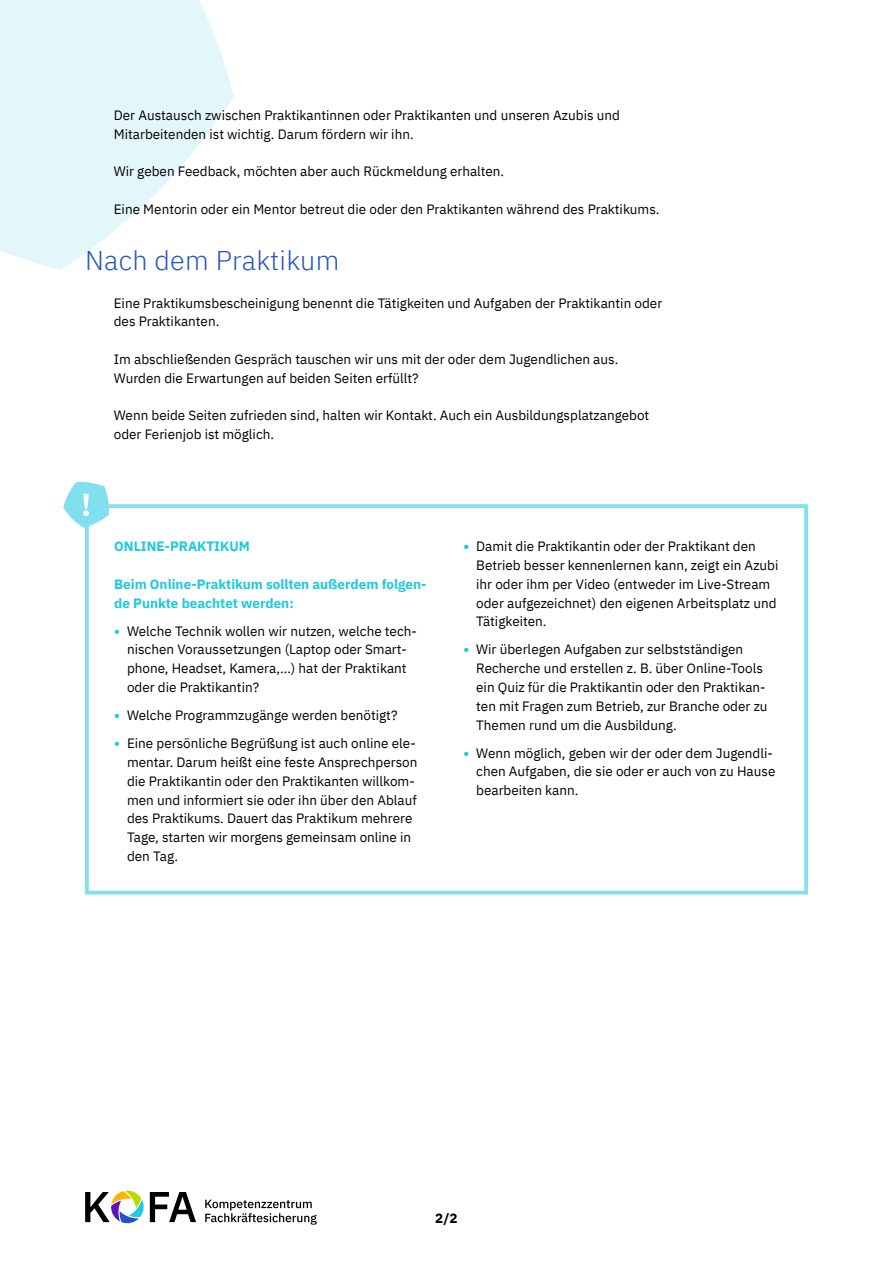
<style>
.page{position:relative;width:893px;height:1263px;background:#fff}
.page>*{position:absolute;margin:0;border:0;box-sizing:border-box;transform-origin:0 0}
.t1{font:300 27px "IBM Plex Sans";letter-spacing:.01em;color:#2454c2}
.t2{font:13.5px/18.8px "IBM Plex Sans";color:#000}
.t3{font:700 13.5px/18.8px "IBM Plex Sans";color:#1fc9de}
.t4{font:700 13.5px "IBM Plex Sans";color:#000}
.s1{font-weight:700;color:#1fc9de}
</style>
<div class="page">
<svg style="left:0;top:0;width:234px;height:270px;fill:#e3f7fa"></svg>
<svg style="left:85px;top:1190px;width:111px;height:34px"></svg>
<svg style="left:205px;top:1200px;width:112px;height:25px"></svg>
<div style="left:85px;top:504px;width:723px;height:390px;border:4px solid #80e0ed"></div>
<svg style="left:63px;top:482px;width:46px;height:46px"></svg>
<p class="t2" style="left:114px;top:105px;width:508px">Der Austausch zwischen Praktikantinnen oder Praktikanten und unseren Azubis und<br>Mitarbeitenden ist wichtig. Darum fördern wir ihn.</p>
<p class="t2" style="left:114px;top:161px;width:392px">Wir geben Feedback, möchten aber auch Rückmeldung erhalten.</p>
<p class="t2" style="left:114px;top:199px;width:547px">Eine Mentorin oder ein Mentor betreut die oder den Praktikanten während des Praktikums.</p>
<h1 class="t1" style="left:85px;top:240px;width:256px">Nach dem Praktikum</h1>
<p class="t2" style="left:114px;top:292px;width:550px">Eine Praktikumsbescheinigung benennt die Tätigkeiten und Aufgaben der Praktikantin oder des Praktikanten.</p>
<p class="t2" style="left:114px;top:349px;width:506px">Im abschließenden Gespräch tauschen wir uns mit der oder dem Jugendlichen aus.<br>Wurden die Erwartungen auf beiden Seiten erfüllt?</p>
<p class="t2" style="left:114px;top:405px;width:537px">Wenn beide Seiten zufrieden sind, halten wir Kontakt. Auch ein Ausbildungsplatzangebot oder Ferienjob ist möglich.</p>
<p class="t3" style="left:114px;top:536px;width:137px">ONLINE-PRAKTIKUM</p>
<p class="t3" style="left:114px;top:574px;width:314px">Beim Online-Praktikum sollten außerdem folgen&shy;de Punkte beachtet werden:</p>
<p class="t2" style="left:127px;top:620px;width:291px;text-indent:-13px"><span class="s1">•</span> Welche Technik wollen wir nutzen, welche tech&shy;nischen Voraussetzungen (Laptop oder Smart&shy;phone, Headset, Kamera,…) hat der Praktikant oder die Praktikantin?</p>
<p class="t2" style="left:114px;top:705px;width:285px"><span class="s1">•</span> Welche Programmzugänge werden benötigt?</p>
<p class="t2" style="left:127px;top:733px;width:292px;text-indent:-13px"><span class="s1">•</span> Eine persönliche Begrüßung ist auch online ele&shy;mentar. Darum heißt eine feste Ansprechperson die Praktikantin oder den Praktikanten willkom&shy;men und informiert sie oder ihn über den Ablauf des Praktikums. Dauert das Praktikum mehrere Tage, starten wir morgens gemeinsam online in den Tag.</p>
<p class="t2" style="left:476px;top:536px;width:304px;text-indent:-13px"><span class="s1">•</span> Damit die Praktikantin oder der Praktikant den Betrieb besser kennenlernen kann, zeigt ein Azubi ihr oder ihm per Video (entweder im Live-Stream oder aufgezeichnet) den eigenen Arbeitsplatz und Tätigkeiten.</p>
<p class="t2" style="left:476px;top:639px;width:293px;text-indent:-13px"><span class="s1">•</span> Wir überlegen Aufgaben zur selbstständigen Recherche und erstellen z. B. über Online-Tools ein Quiz für die Praktikantin oder den Praktikan&shy;ten mit Fragen zum Betrieb, zur Branche oder zu Themen rund um die Ausbildung.</p>
<p class="t2" style="left:476px;top:742px;width:301px;text-indent:-13px"><span class="s1">•</span> Wenn möglich, geben wir der oder dem Jugendli&shy;chen Aufgaben, die sie oder er auch von zu Hause bearbeiten kann.</p>
<p class="t4" style="left:435px;top:1207px;width:24px">2/2</p>
</div>
